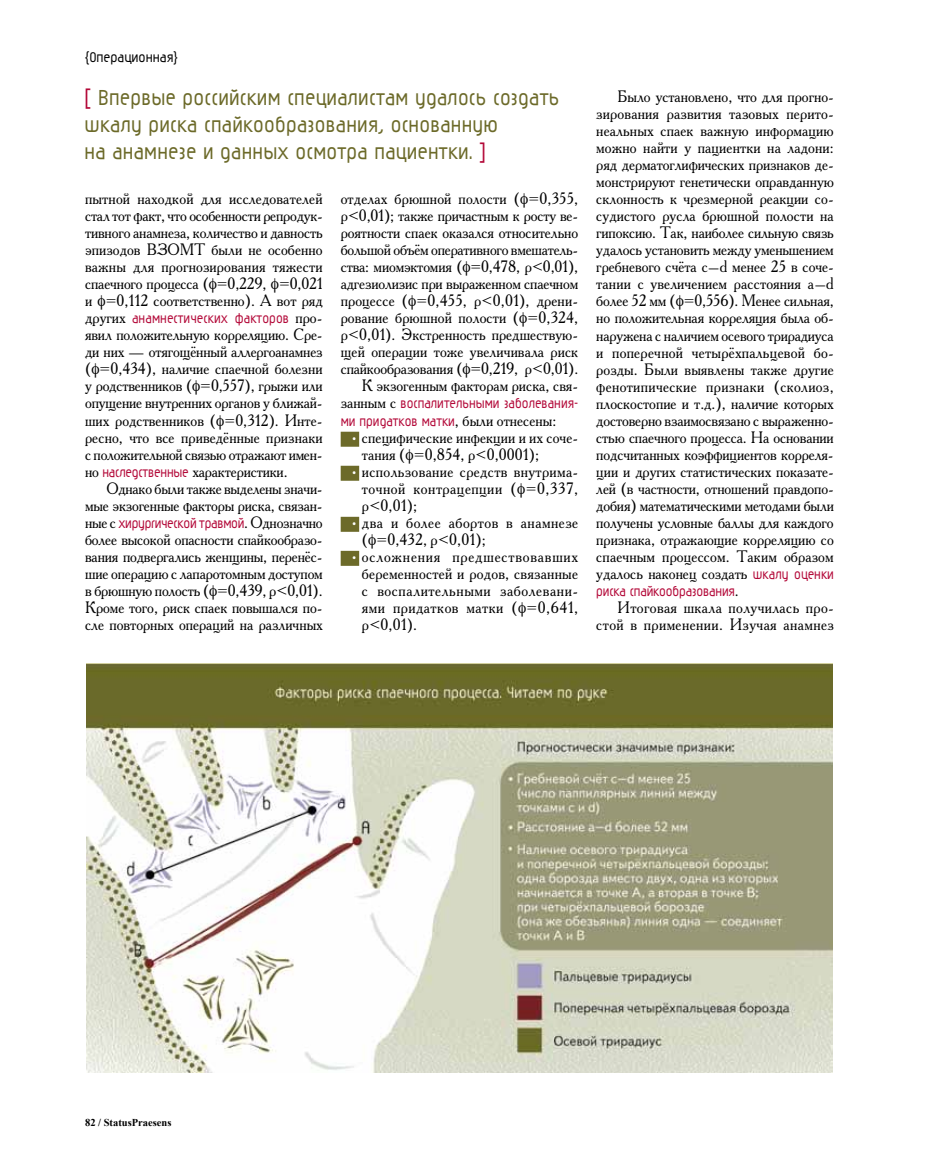
<style>
.page{position:relative;width:936px;height:1170px;background:#fff}
.page>*{position:absolute;margin:0;border:0;box-sizing:border-box;transform-origin:0 0}
.t1{font:700 25.5px/27px "Magic";letter-spacing:.01em;color:#6c6a29}
.t2{font:16.5px/17px "Academy";color:#000;text-align:justify;scale:.95 1}
.t3{font:700 16.5px/17px "Magic";color:#b30838;scale:.95 1}
.t4{font:16.5px/17px "Academy";letter-spacing:.025em;color:#000;text-align:right;scale:.95 1}
.t5{font:16.5px/17px "Academy";letter-spacing:.03em;color:#000;scale:.95 1}
.t6{font:700 16.5px "Magic";color:#000}
.t7{font:700 10.5px "Times New Roman";color:#000}
.s1{color:#b30838}
.s2{font-family:"Academy";font-weight:400;color:#000}
.s3{font-family:"Magic";font-weight:700;color:#b30838}
.s4{font-family:"Magic";color:#fff}
</style>
<div class="page">
<div style="left:340px;top:431px;width:19px;height:15px;background:#6c6a29"></div>
<div style="left:340px;top:465px;width:19px;height:15px;background:#6c6a29"></div>
<div style="left:340px;top:516px;width:19px;height:15px;background:#6c6a29"></div>
<div style="left:340px;top:551px;width:19px;height:15px;background:#6c6a29"></div>
<img style="left:86px;top:663px;width:746px;height:409px">
<p class="t6" style="left:85px;top:49px;width:94px">{Операционная}</p>
<h1 class="t1" style="left:85px;top:85px;width:476px"><span class="s1">[</span> Впервые российским специалистам удалось создать шкалу риска спайкообразования, основанную<br>на анамнезе и данных осмотра пациентки. <span class="s1">]</span></h1>
<p class="t2" style="left:85px;top:190px;width:252px">пытной находкой для исследователей стал тот факт, что особенности репродук&shy;тивного анамнеза, количество и давность эпизодов ВЗОМТ были не особенно важны для прогнозирования тяжести спаечного процесса ( =0,229, =0,021 и =0,112 соответственно). А вот ряд</p>
<p class="t3" style="left:85px;top:311px;width:251px"><span class="s2">других</span> анамнестических факторов <span class="s2">про-</span></p>
<p class="t2" style="left:85px;top:326px;width:251px">явил положительную корреляцию. Сре&shy;ди них — отягощённый аллергоанамнез ( =0,434), наличие спаечной болезни у родственников ( =0,557), грыжи или опущение внутренних органов у ближай&shy;ших родственников ( =0,312). Инте&shy;ресно, что все приведённые признаки с положительной связью отражают имен&shy;но <span class="s3">наследственные</span> характеристики.</p>
<p class="t2" style="left:85px;top:479px;width:252px;text-align:right">Однако были также выделены значи&shy;мые экзогенные факторы риска, связан-</p>
<p class="t3" style="left:85px;top:515px;width:251px"><span class="s2">ные с</span> хирургической травмой<span class="s2">. Однозначно</span></p>
<p class="t2" style="left:85px;top:530px;width:252px">более высокой опасности спайкообразо&shy;вания подвергались женщины, перенёс&shy;шие операцию с лапаротомным доступом в брюшную полость ( =0,439, р&lt;0,01).<br>Кроме того, риск спаек повышался по&shy;сле повторных операций на различных</p>
<p class="t2" style="left:340px;top:190px;width:252px;text-align:right">отделах брюшной полости ( =0,355, р&lt;0,01); также причастным к росту ве&shy;роятности спаек оказался относительно большой объём оперативного вмешатель&shy;ства: миомэктомия ( =0,478, р&lt;0,01), адгезиолизис при выраженном спаечном процессе ( =0,455, р&lt;0,01), дрени&shy;рование брюшной полости ( =0,324, р&lt;0,01). Экстренность предшествую&shy;щей операции тоже увеличивала риск спайкообразования ( =0,219, р&lt;0,01).<br>К экзогенным факторам риска, свя-</p>
<p class="t3" style="left:340px;top:396px;width:251px"><span class="s2">занным с</span> воспалительными заболевания&shy;ми придатков матки<span class="s2">, были отнесены:</span></p>
<p class="t2" style="left:362px;top:428px;width:229px;text-indent:-11px"><span class="s4">•</span> специфические инфекции и их соче&shy;тания ( =0,854, р&lt;0,0001);</p>
<p class="t2" style="left:362px;top:462px;width:229px;text-indent:-11px"><span class="s4">•</span> использование средств внутрима&shy;точной контрацепции ( =0,337, р&lt;0,01);</p>
<p class="t5" style="left:362px;top:513px;width:229px;text-indent:-11px"><span class="s4">•</span> два и более абортов в анамнезе ( =0,432, р&lt;0,01);</p>
<p class="t2" style="left:362px;top:547px;width:229px;text-indent:-11px"><span class="s4">•</span> осложнения предшествовавших беременностей и родов, связанные с воспалительными заболевани&shy;ями придатков матки ( =0,641, р&lt;0,01).</p>
<p class="t2" style="left:596px;top:88px;width:252px;text-indent:21px">Было установлено, что для прогно&shy;зирования развития тазовых перито&shy;неальных спаек важную информацию можно найти у пациентки на ладони: ряд дерматоглифических признаков де&shy;монстрируют генетически оправданную склонность к чрезмерной реакции со&shy;судистого русла брюшной полости на гипоксию. Так, наиболее сильную связь удалось установить между уменьшением гребневого счёта c–d менее 25 в соче&shy;тании с увеличением расстояния a–d более 52 мм ( =0,556). Менее сильная, но положительная корреляция была об&shy;наружена с наличием осевого трирадиуса и поперечной четырёхпальцевой бо&shy;розды. Были выявлены также другие фенотипические признаки (сколиоз, плоскостопие и т.д.), наличие которых достоверно взаимосвязано с выраженно&shy;стью спаечного процесса. На основании подсчитанных коэффициентов корреля&shy;ции и других статистических показате&shy;лей (в частности, отношений правдопо&shy;добия) математическими методами были получены условные баллы для каждого признака, отражающие корреляцию со спаечным процессом. Таким образом удалось наконец создать <span class="s3">шкалу оценки</span></p>
<p class="t3" style="left:596px;top:583px;width:151px">риска спайкообразования<span class="s2">.</span></p>
<p class="t4" style="left:596px;top:598px;width:252px">Итоговая шкала получилась про&shy;стой в применении. Изучая анамнез</p>
<p class="t7" style="left:85px;top:1115px;width:88px">82 / StatusPraesens</p>
</div>
